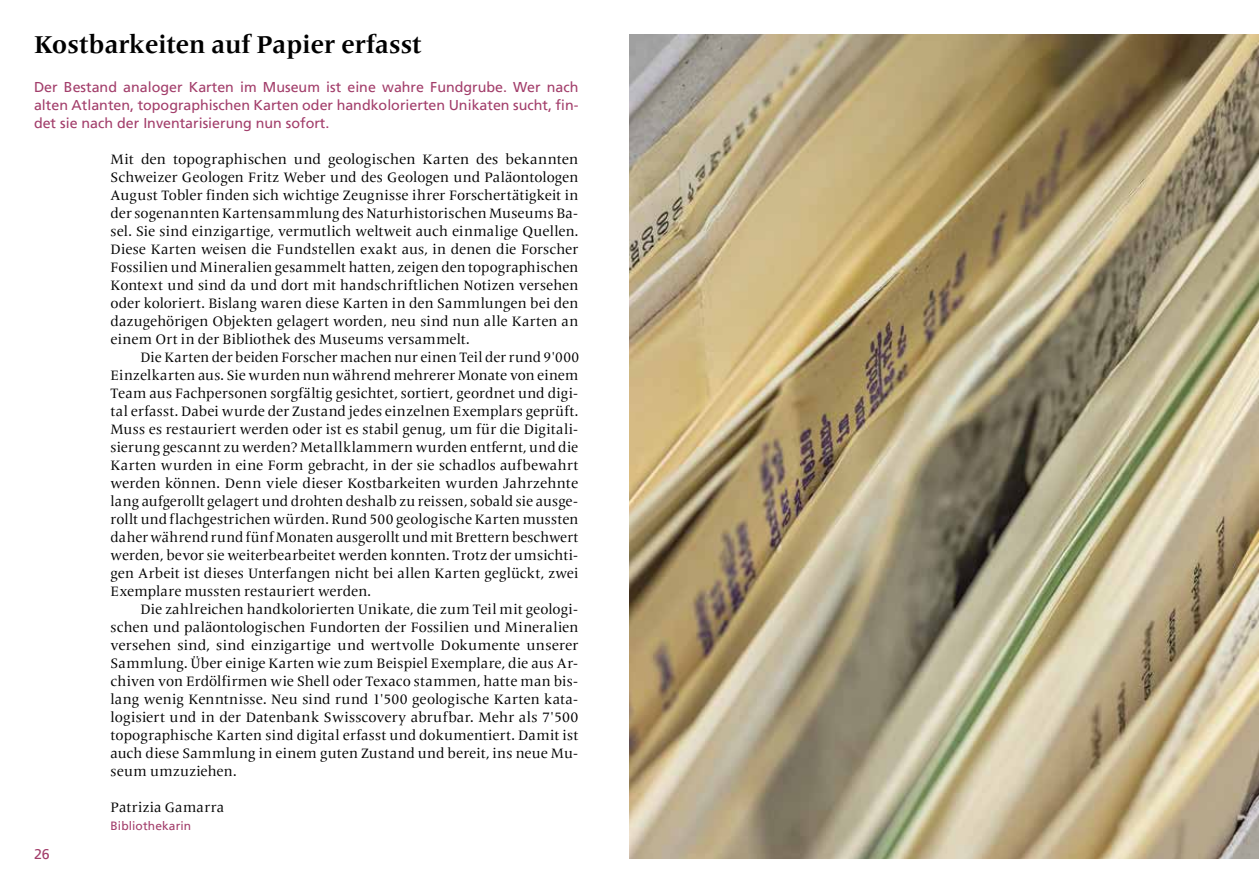
<style>
.page{position:relative;width:1259px;height:893px;background:#fff}
.page>*{position:absolute;margin:0;border:0;box-sizing:border-box;transform-origin:0 0}
.t1{font:700 25.5px "Frutiger Serif LT Pro";color:#000}
.t2{font:14.25px/18px "Frutiger Serif LT Pro";letter-spacing:.005em;color:#000;text-align:justify}
.t3{font:14.25px/18px "Frutiger LT";color:#a23d6a;text-align:justify}
.t4{font:14.25px "Frutiger Serif LT Pro";letter-spacing:.025em;color:#000}
.t5{font:12px "Frutiger LT";letter-spacing:.005em;color:#a23d6a}
</style>
<div class="page">
<img style="left:629px;top:34px;width:630px;height:825px">
<h1 class="t1" style="left:34px;top:30px;width:389px">Kostbarkeiten auf Papier erfasst</h1>
<p class="t3" style="left:34px;top:78px;width:546px">Der Bestand analoger Karten im Museum ist eine wahre Fundgrube. Wer nach alten Atlanten, topographischen Karten oder handkolorierten Unikaten sucht, fin&shy;det sie nach der Inventarisierung nun sofort.</p>
<p class="t3" style="left:34px;top:845px;width:17px">26</p>
<p class="t2" style="left:111px;top:150px;width:469px">Mit den topographischen und geologischen Karten des bekannten Schweizer Geologen Fritz Weber und des Geologen und Paläontologen August Tobler finden sich wichtige Zeugnisse ihrer Forschertätigkeit in der sogenannten Kartensammlung des Naturhistorischen Museums Ba&shy;sel. Sie sind einzigartige, vermutlich weltweit auch einmalige Quellen.<br>Diese Karten weisen die Fundstellen exakt aus, in denen die Forscher Fossilien und Mineralien gesammelt hatten, zeigen den topographischen Kontext und sind da und dort mit handschriftlichen Notizen versehen oder koloriert. Bislang waren diese Karten in den Sammlungen bei den dazugehörigen Objekten gelagert worden, neu sind nun alle Karten an einem Ort in der Bibliothek des Museums versammelt.</p>
<p class="t2" style="left:111px;top:348px;width:470px;text-indent:30px">Die Karten der beiden Forscher machen nur einen Teil der rund 9'000<br>Einzelkarten aus. Sie wurden nun während mehrerer Monate von einem Team aus Fachpersonen sorgfältig gesichtet, sortiert, geordnet und digi&shy;tal erfasst. Dabei wurde der Zustand jedes einzelnen Exemplars geprüft.<br>Muss es restauriert werden oder ist es stabil genug, um für die Digitali&shy;sierung gescannt zu werden? Metallklammern wurden entfernt, und die Karten wurden in eine Form gebracht, in der sie schadlos aufbewahrt werden können. Denn viele dieser Kostbarkeiten wurden Jahrzehnte lang aufgerollt gelagert und drohten deshalb zu reissen, sobald sie ausge&shy;rollt und flachgestrichen würden. Rund 500 geologische Karten mussten daher während rund fünf Monaten ausgerollt und mit Brettern beschwert werden, bevor sie weiterbearbeitet werden konnten. Trotz der umsichti&shy;gen Arbeit ist dieses Unterfangen nicht bei allen Karten geglückt, zwei Exemplare mussten restauriert werden.</p>
<p class="t2" style="left:111px;top:600px;width:469px;text-indent:30px">Die zahlreichen handkolorierten Unikate, die zum Teil mit geologi&shy;schen und paläontologischen Fundorten der Fossilien und Mineralien versehen sind, sind einzigartige und wertvolle Dokumente unserer Sammlung. Über einige Karten wie zum Beispiel Exemplare, die aus Ar&shy;chiven von Erdölfirmen wie Shell oder Texaco stammen, hatte man bis&shy;lang wenig Kenntnisse. Neu sind rund 1'500 geologische Karten kata&shy;logisiert und in der Datenbank Swisscovery abrufbar. Mehr als 7'500 topographische Karten sind digital erfasst und dokumentiert. Damit ist auch diese Sammlung in einem guten Zustand und bereit, ins neue Mu&shy;seum umzuziehen.</p>
<p class="t4" style="left:111px;top:799px;width:115px">Patrizia Gamarra</p>
<p class="t5" style="left:111px;top:819px;width:82px">Bibliothekarin</p>
</div>
